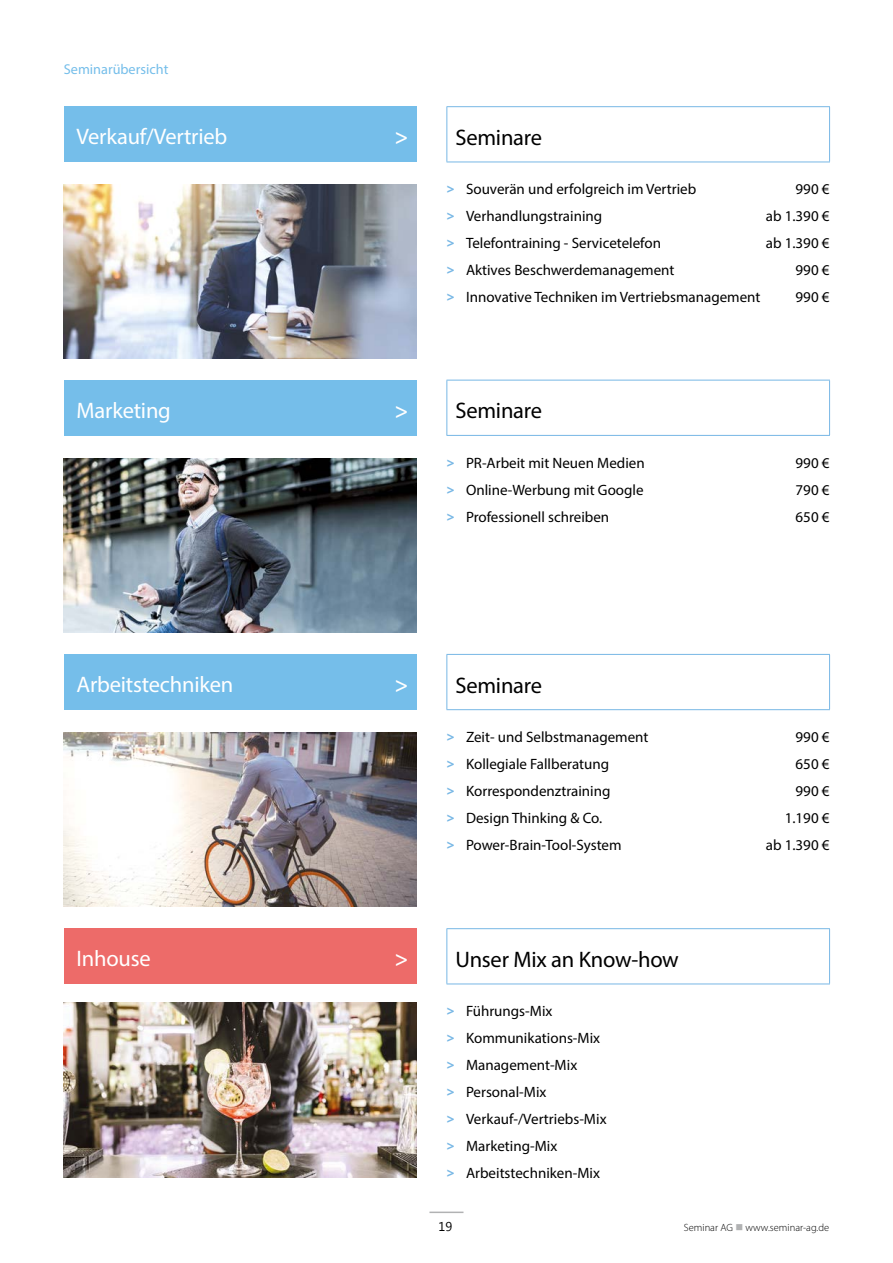
<style>
.page{position:relative;width:893px;height:1263px;background:#fff}
.page>*{position:absolute;margin:0;border:0;box-sizing:border-box;transform-origin:0 0}
.t1{font:22.5px "Myriad Pro";letter-spacing:-.01em;color:#fff}
.t2{font:22.5px "Myriad Pro";letter-spacing:-.01em;color:#000}
.t3{font:600 22.5px "Myriad Pro";color:#fff}
.t4{font:15px/27px "Myriad Pro";color:#000}
.t5{font:14.25px "Myriad Pro";color:#75beea}
.t6{font:12.75px "Segoe UI";color:#000}
.t7{font:300 10.5px "Myriad Pro";color:#000}
.s1{font-family:"Open Sans";font-weight:700;font-size:13.5px;color:#77b7e5}
.s2{color:#b1b2b3}
</style>
<div class="page">
<hr style="left:429px;top:1211px;width:34px;height:2px;background:#b1b2b3">
<div style="left:64px;top:106px;width:353px;height:56px;background:#75beea"></div>
<div style="left:64px;top:380px;width:353px;height:55px;background:#75beea"></div>
<img style="left:64px;top:185px;width:353px;height:174px">
<div style="left:64px;top:654px;width:353px;height:55px;background:#75beea"></div>
<img style="left:64px;top:458px;width:353px;height:175px">
<div style="left:64px;top:928px;width:353px;height:55px;background:#ed6b69"></div>
<img style="left:64px;top:732px;width:353px;height:175px">
<img style="left:64px;top:1003px;width:353px;height:174px">
<hr style="left:446px;top:106px;width:384px;height:1px;background:#77b7e5">
<hr style="left:446px;top:107px;width:1px;height:55px;background:#77b7e5">
<hr style="left:829px;top:107px;width:1px;height:55px;background:#77b7e5">
<hr style="left:446px;top:162px;width:384px;height:1px;background:#77b7e5">
<hr style="left:446px;top:380px;width:384px;height:1px;background:#77b7e5">
<hr style="left:446px;top:380px;width:1px;height:55px;background:#77b7e5">
<hr style="left:829px;top:380px;width:1px;height:55px;background:#77b7e5">
<hr style="left:446px;top:435px;width:384px;height:1px;background:#77b7e5">
<hr style="left:446px;top:654px;width:384px;height:1px;background:#77b7e5">
<hr style="left:446px;top:655px;width:1px;height:54px;background:#77b7e5">
<hr style="left:829px;top:655px;width:1px;height:54px;background:#77b7e5">
<hr style="left:446px;top:709px;width:384px;height:1px;background:#77b7e5">
<hr style="left:446px;top:928px;width:384px;height:1px;background:#77b7e5">
<hr style="left:446px;top:929px;width:1px;height:54px;background:#77b7e5">
<hr style="left:829px;top:929px;width:1px;height:54px;background:#77b7e5">
<hr style="left:446px;top:983px;width:384px;height:1px;background:#77b7e5">
<p class="t5" style="left:64px;top:61px;width:106px">Seminarübersicht</p>
<h1 class="t1" style="left:77px;top:123px;width:152px">Verkauf/Vertrieb</h1>
<h1 class="t3" style="left:395px;top:123px;width:15px">&gt;</h1>
<h1 class="t1" style="left:77px;top:397px;width:96px">Marketing</h1>
<h1 class="t3" style="left:395px;top:396px;width:15px">&gt;</h1>
<h1 class="t2" style="left:455px;top:123px;width:88px">Seminare</h1>
<p class="t4" style="left:447px;top:176px;width:251px"><span class="s1">&gt;</span> Souverän und erfolgreich im Vertrieb</p>
<p class="t4" style="left:796px;top:176px;width:35px">990 €</p>
<p class="t4" style="left:447px;top:203px;width:157px"><span class="s1">&gt;</span> Verhandlungstraining</p>
<p class="t4" style="left:766px;top:203px;width:65px">ab 1.390 €</p>
<p class="t4" style="left:447px;top:230px;width:216px"><span class="s1">&gt;</span> Telefontraining - Servicetelefon</p>
<p class="t4" style="left:766px;top:230px;width:65px">ab 1.390 €</p>
<p class="t4" style="left:447px;top:257px;width:229px"><span class="s1">&gt;</span> Aktives Beschwerdemanagement</p>
<p class="t4" style="left:796px;top:257px;width:35px">990 €</p>
<p class="t4" style="left:447px;top:284px;width:315px"><span class="s1">&gt;</span> Innovative Techniken im Vertriebsmanagement</p>
<p class="t4" style="left:796px;top:284px;width:35px">990 €</p>
<h1 class="t2" style="left:455px;top:397px;width:88px">Seminare</h1>
<p class="t4" style="left:447px;top:449px;width:199px"><span class="s1">&gt;</span> PR-Arbeit mit Neuen Medien</p>
<p class="t4" style="left:796px;top:449px;width:35px">990 €</p>
<p class="t4" style="left:447px;top:476px;width:198px"><span class="s1">&gt;</span> Online-Werbung mit Google</p>
<p class="t4" style="left:796px;top:476px;width:35px">790 €</p>
<p class="t4" style="left:447px;top:503px;width:164px"><span class="s1">&gt;</span> Professionell schreiben</p>
<p class="t4" style="left:796px;top:503px;width:35px">650 €</p>
<h1 class="t1" style="left:77px;top:671px;width:158px">Arbeitstechniken</h1>
<h1 class="t3" style="left:395px;top:670px;width:15px">&gt;</h1>
<h1 class="t2" style="left:455px;top:671px;width:88px">Seminare</h1>
<p class="t4" style="left:447px;top:723px;width:203px"><span class="s1">&gt;</span> Zeit- und Selbstmanagement</p>
<p class="t4" style="left:796px;top:723px;width:35px">990 €</p>
<p class="t4" style="left:447px;top:750px;width:164px"><span class="s1">&gt;</span> Kollegiale Fallberatung</p>
<p class="t4" style="left:796px;top:750px;width:35px">650 €</p>
<p class="t4" style="left:447px;top:777px;width:165px"><span class="s1">&gt;</span> Korrespondenztraining</p>
<p class="t4" style="left:796px;top:777px;width:35px">990 €</p>
<p class="t4" style="left:447px;top:804px;width:157px"><span class="s1">&gt;</span> Design Thinking &amp; Co.</p>
<p class="t4" style="left:785px;top:804px;width:46px">1.190 €</p>
<p class="t4" style="left:447px;top:831px;width:176px"><span class="s1">&gt;</span> Power-Brain-Tool-System</p>
<p class="t4" style="left:766px;top:831px;width:65px">ab 1.390 €</p>
<h1 class="t1" style="left:77px;top:945px;width:76px">Inhouse</h1>
<h1 class="t3" style="left:395px;top:944px;width:15px">&gt;</h1>
<h1 class="t2" style="left:455px;top:945px;width:225px">Unser Mix an Know-how</h1>
<p class="t4" style="left:447px;top:998px;width:161px"><span class="s1">&gt;</span> Führungs-Mix<br><span class="s1">&gt;</span> Kommunikations-Mix <span class="s1">&gt;</span> Management-Mix<br><span class="s1">&gt;</span> Personal-Mix<br><span class="s1">&gt;</span> Verkauf-/Vertriebs-Mix <span class="s1">&gt;</span> Marketing-Mix<br><span class="s1">&gt;</span> Arbeitstechniken-Mix</p>
<p class="t6" style="left:439px;top:1218px;width:15px">19</p>
<p class="t7" style="left:684px;top:1221px;width:147px">Seminar AG <span class="s2">■</span> www.seminar-ag.de</p>
</div>
